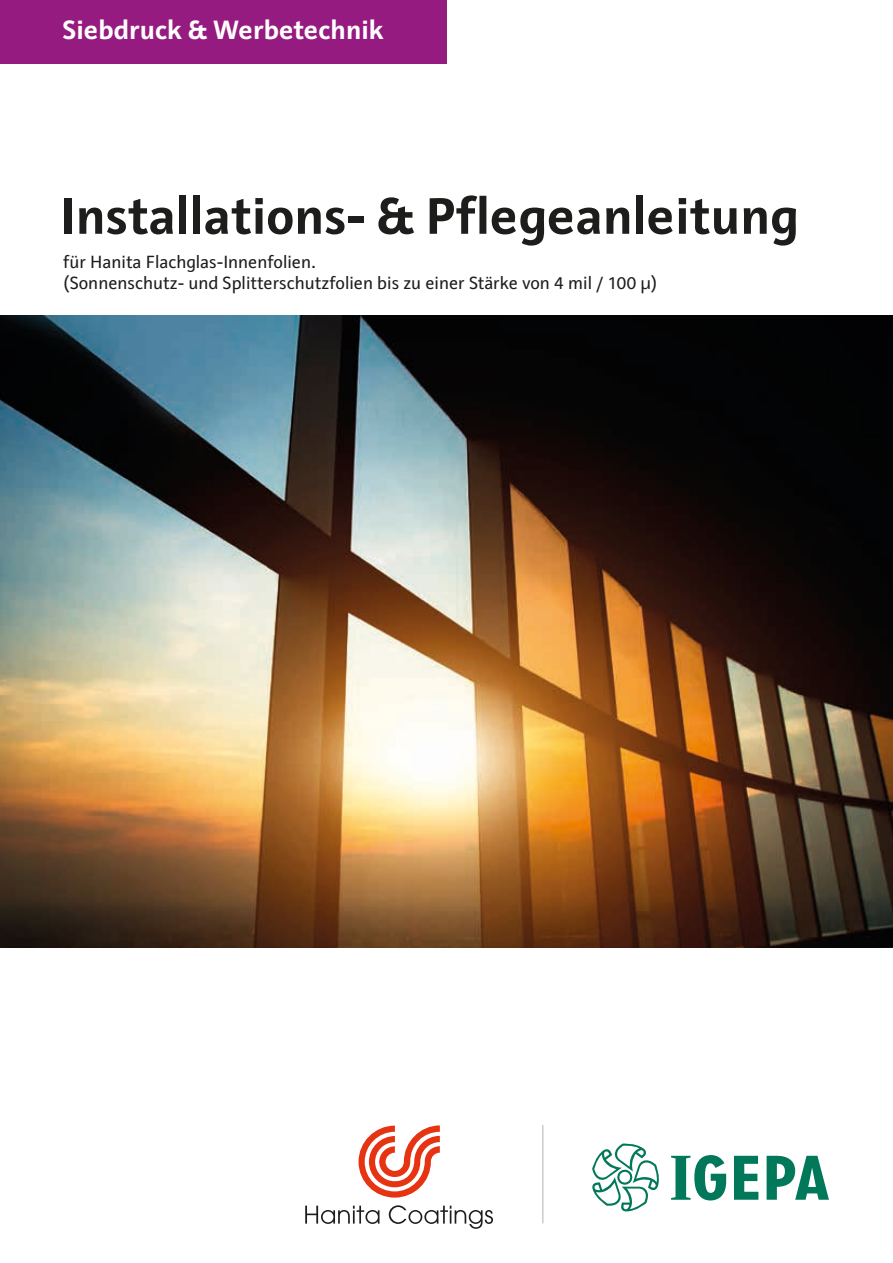
<style>
.page{position:relative;width:893px;height:1263px;background:#fff}
.page>*{position:absolute;margin:0;border:0;box-sizing:border-box;transform-origin:0 0}
.t1{font:700 52.5px "Raldo";color:#1d1d1b}
.t2{font:700 27px "Raldo";color:#fff}
.t3{font:18px/21px "Raldo";color:#1d1d1b}
</style>
<div class="page">
<div style="left:0;top:0;width:446px;height:64px;background:#961b81"></div>
<svg style="left:358px;top:1125px;width:82px;height:72px"></svg>
<svg style="left:305px;top:1205px;width:74px;height:19px"></svg>
<svg style="left:389px;top:1205px;width:104px;height:24px"></svg>
<hr style="left:542px;top:1125px;width:1px;height:98px;background:#b2b2b2">
<img style="left:0;top:316px;width:893px;height:631px">
<svg style="left:592px;top:1143px;width:67px;height:68px"></svg>
<svg style="left:734px;top:1156px;width:24px;height:44px"></svg>
<svg style="left:767px;top:1156px;width:62px;height:44px"></svg>
<svg style="left:671px;top:1155px;width:55px;height:45px"></svg>
<p class="t2" style="left:63px;top:14px;width:323px">Siebdruck &amp; Werbetechnik</p>
<p class="t1" style="left:60px;top:185px;width:740px">Installations- &amp; Pflegeanleitung</p>
<p class="t3" style="left:63px;top:252px;width:596px">für Hanita Flachglas-Innenfolien.<br>(Sonnenschutz- und Splitterschutzfolien bis zu einer Stärke von 4 mil / 100 µ)</p>
</div>
